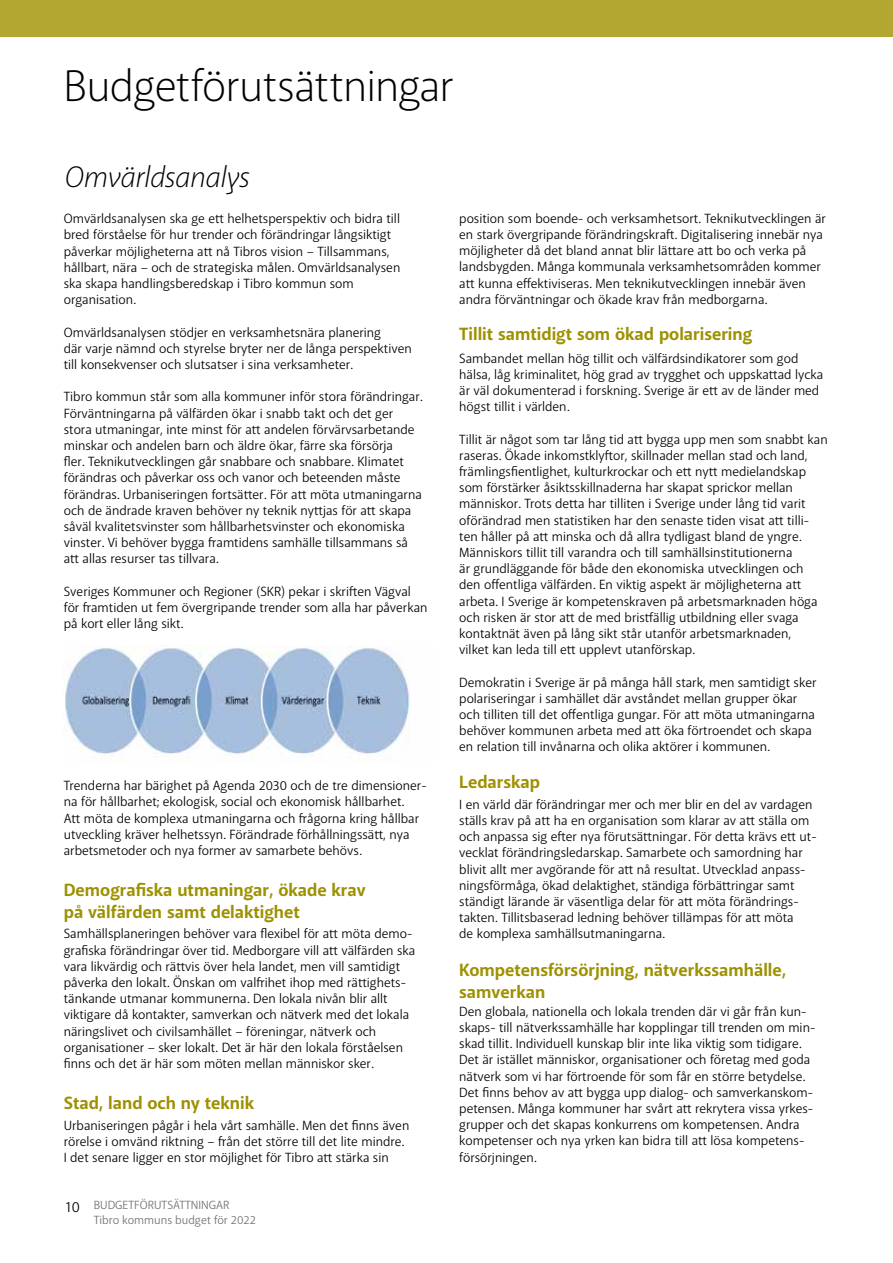
<style>
.page{position:relative;width:893px;height:1263px;background:#fff}
.page>*{position:absolute;margin:0;border:0;box-sizing:border-box;transform-origin:0 0}
.t1{font:300 45px "Akagi Pro";letter-spacing:-.02em;color:#000}
.t2{font:italic 300 30px "Akagi Pro";letter-spacing:-.015em;color:#000}
.t3{font:700 18px/21.6px "Akagi Pro";color:#9d9100}
.t4{font:15px "Akagi Pro";color:#000}
.t5{font:13.5px/16.2px "Akagi Pro";color:#000}
.t6{font:12px/15px "Akagi Pro";color:#706f6f}
</style>
<div class="page">
<div style="left:0;top:0;width:893px;height:36px;background:#b3a631"></div>
<img style="left:64px;top:645px;width:346px;height:118px">
<h1 class="t1" style="left:64px;top:59px;width:392px">Budgetförutsättningar</h1>
<h2 class="t2" style="left:65px;top:158px;width:187px">Omvärldsanalys</h2>
<p class="t5" style="left:64px;top:211px;width:338px">Omvärldsanalysen ska ge ett helhetsperspektiv och bidra till bred förståelse för hur trender och förändringar långsiktigt påverkar möjligheterna att nå Tibros vision – Tillsammans, hållbart, nära – och de strategiska målen. Omvärldsanalysen ska skapa handlingsberedskap i Tibro kommun som organisation.</p>
<p class="t5" style="left:64px;top:324px;width:350px">Omvärldsanalysen stödjer en verksamhetsnära planering<br>där varje nämnd och styrelse bryter ner de långa perspektiven till konsekvenser och slutsatser i sina verksamheter.</p>
<p class="t5" style="left:64px;top:389px;width:360px">Tibro kommun står som alla kommuner inför stora förändringar.<br>Förväntningarna på välfärden ökar i snabb takt och det ger stora utmaningar, inte minst för att andelen förvärvsarbetande minskar och andelen barn och äldre ökar, färre ska försörja<br>fler. Teknikutvecklingen går snabbare och snabbare. Klimatet förändras och påverkar oss och vanor och beteenden måste förändras. Urbaniseringen fortsätter. För att möta utmaningarna och de ändrade kraven behöver ny teknik nyttjas för att skapa såväl kvalitetsvinster som hållbarhetsvinster och ekonomiska vinster. Vi behöver bygga framtidens samhälle tillsammans så att allas resurser tas tillvara.</p>
<p class="t5" style="left:64px;top:583px;width:365px">Sveriges Kommuner och Regioner (SKR) pekar i skriften Vägval för framtiden ut fem övergripande trender som alla har påverkan på kort eller lång sikt.</p>
<p class="t5" style="left:64px;top:778px;width:364px">Trenderna har bärighet på Agenda 2030 och de tre dimensioner&shy;na för hållbarhet; ekologisk, social och ekonomisk hållbarhet.<br>Att möta de komplexa utmaningarna och frågorna kring hållbar utveckling kräver helhetssyn. Förändrade förhållningssätt, nya arbetsmetoder och nya former av samarbete behövs.</p>
<h3 class="t3" style="left:64px;top:879px;width:303px">Demografiska utmaningar, ökade krav på välfärden samt delaktighet</h3>
<p class="t5" style="left:64px;top:926px;width:353px">Samhällsplaneringen behöver vara flexibel för att möta demo&shy;grafiska förändringar över tid. Medborgare vill att välfärden ska vara likvärdig och rättvis över hela landet, men vill samtidigt påverka den lokalt. Önskan om valfrihet ihop med rättighets&shy;tänkande utmanar kommunerna. Den lokala nivån blir allt viktigare då kontakter, samverkan och nätverk med det lokala näringslivet och civilsamhället – föreningar, nätverk och organisationer – sker lokalt. Det är här den lokala förståelsen finns och det är här som möten mellan människor sker.</p>
<h3 class="t3" style="left:64px;top:1092px;width:192px">Stad, land och ny teknik</h3>
<p class="t5" style="left:64px;top:1117px;width:347px">Urbaniseringen pågår i hela vårt samhälle. Men det finns även rörelse i omvänd riktning – från det större till det lite mindre.<br>I det senare ligger en stor möjlighet för Tibro att stärka sin</p>
<p class="t4" style="left:65px;top:1197px;width:16px">10</p>
<p class="t6" style="left:94px;top:1198px;width:164px">BUDGETFÖRUTSÄTTNINGAR<br>Tibro kommuns budget för 2022</p>
<p class="t5" style="left:459px;top:210px;width:368px">position som boende- och verksamhetsort. Teknikutvecklingen är en stark övergripande förändringskraft. Digitalisering innebär nya möjligheter då det bland annat blir lättare att bo och verka på landsbygden. Många kommunala verksamhetsområden kommer att kunna effektiviseras. Men teknikutvecklingen innebär även andra förväntningar och ökade krav från medborgarna.</p>
<h3 class="t3" style="left:459px;top:324px;width:295px">Tillit samtidigt som ökad polarisering</h3>
<p class="t5" style="left:459px;top:350px;width:366px">Sambandet mellan hög tillit och välfärdsindikatorer som god hälsa, låg kriminalitet, hög grad av trygghet och uppskattad lycka är väl dokumenterad i forskning. Sverige är ett av de länder med högst tillit i världen.</p>
<p class="t5" style="left:459px;top:431px;width:370px">Tillit är något som tar lång tid att bygga upp men som snabbt kan raseras. Ökade inkomstklyftor, skillnader mellan stad och land, främlingsfientlighet, kulturkrockar och ett nytt medielandskap som förstärker åsiktsskillnaderna har skapat sprickor mellan människor. Trots detta har tilliten i Sverige under lång tid varit oförändrad men statistiken har den senaste tiden visat att tilli&shy;ten håller på att minska och då allra tydligast bland de yngre.<br>Människors tillit till varandra och till samhällsinstitutionerna<br>är grundläggande för både den ekonomiska utvecklingen och den offentliga välfärden. En viktig aspekt är möjligheterna att arbeta. I Sverige är kompetenskraven på arbetsmarknaden höga och risken är stor att de med bristfällig utbildning eller svaga kontaktnät även på lång sikt står utanför arbetsmarknaden,<br>vilket kan leda till ett upplevt utanförskap.</p>
<p class="t5" style="left:459px;top:674px;width:359px">Demokratin i Sverige är på många håll stark, men samtidigt sker polariseringar i samhället där avståndet mellan grupper ökar och tilliten till det offentliga gungar. För att möta utmaningarna behöver kommunen arbeta med att öka förtroendet och skapa en relation till invånarna och olika aktörer i kommunen.</p>
<h3 class="t3" style="left:459px;top:771px;width:82px">Ledarskap</h3>
<p class="t5" style="left:459px;top:796px;width:359px">I en värld där förändringar mer och mer blir en del av vardagen ställs krav på att ha en organisation som klarar av att ställa om och anpassa sig efter nya förutsättningar. För detta krävs ett ut&shy;vecklat förändringsledarskap. Samarbete och samordning har blivit allt mer avgörande för att nå resultat. Utvecklad anpass&shy;ningsförmåga, ökad delaktighet, ständiga förbättringar samt ständigt lärande är väsentliga delar för att möta förändrings&shy;takten. Tillitsbaserad ledning behöver tillämpas för att möta<br>de komplexa samhällsutmaningarna.</p>
<h3 class="t3" style="left:459px;top:960px;width:328px">Kompetensförsörjning, nätverkssamhälle, samverkan</h3>
<p class="t5" style="left:459px;top:1003px;width:358px">Den globala, nationella och lokala trenden där vi går från kun&shy;skaps- till nätverkssamhälle har kopplingar till trenden om min&shy;skad tillit. Individuell kunskap blir inte lika viktig som tidigare.<br>Det är istället människor, organisationer och företag med goda nätverk som vi har förtroende för som får en större betydelse.<br>Det finns behov av att bygga upp dialog- och samverkanskom&shy;petensen. Många kommuner har svårt att rekrytera vissa yrkes&shy;grupper och det skapas konkurrens om kompetensen. Andra kompetenser och nya yrken kan bidra till att lösa kompetens&shy;försörjningen.</p>
</div>
